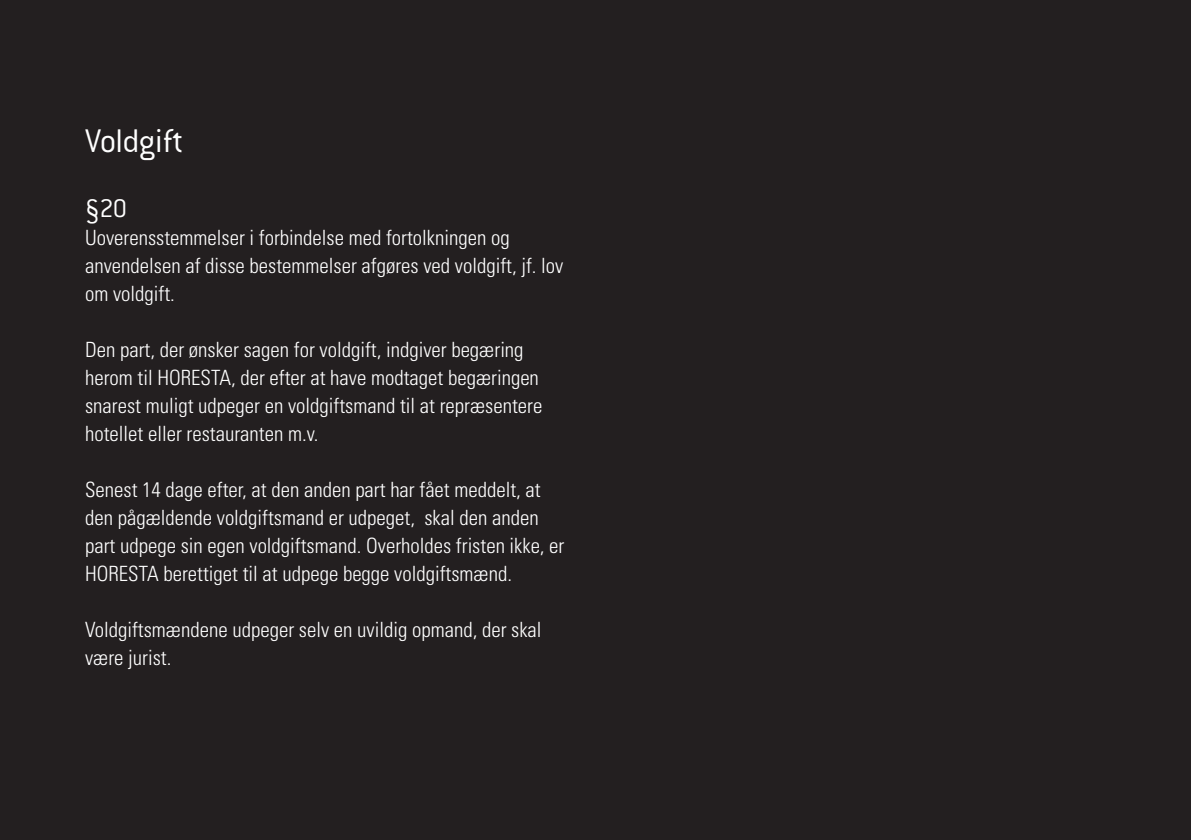
<style>
.page{position:relative;width:1191px;height:840px;background:#fff}
.page>*{position:absolute;margin:0;border:0;box-sizing:border-box;transform-origin:0 0}
.t1{font:300 36px "Conduit ITC";letter-spacing:-.015em;color:#fff}
.t2{font:300 28px "Conduit ITC";color:#fff}
.t3{font:300 condensed 21px/28px "Univers LT Std";color:#fff}
</style>
<div class="page">
<div style="left:0;top:0;width:1191px;height:839px;background:#231f20"></div>
<h1 class="t1" style="left:85px;top:121px;width:100px">Voldgift</h1>
<h2 class="t2" style="left:85px;top:192px;width:44px">§20</h2>
<p class="t3" style="left:85px;top:223px;width:480px">Uoverensstemmelser i forbindelse med fortolkningen og anvendelsen af disse bestemmelser afgøres ved voldgift, jf. lov om voldgift.</p>
<p class="t3" style="left:85px;top:335px;width:459px">Den part, der ønsker sagen for voldgift, indgiver begæring herom til HORESTA, der efter at have modtaget begæringen snarest muligt udpeger en voldgiftsmand til at repræsentere hotellet eller restauranten m.v.</p>
<p class="t3" style="left:85px;top:475px;width:481px">Senest 14 dage efter, at den anden part har fået meddelt, at den pågældende voldgiftsmand er udpeget, skal den anden part udpege sin egen voldgiftsmand. Overholdes fristen ikke, er HORESTA berettiget til at udpege begge voldgiftsmænd.</p>
<p class="t3" style="left:85px;top:615px;width:458px">Voldgiftsmændene udpeger selv en uvildig opmand, der skal være jurist.</p>
</div>
